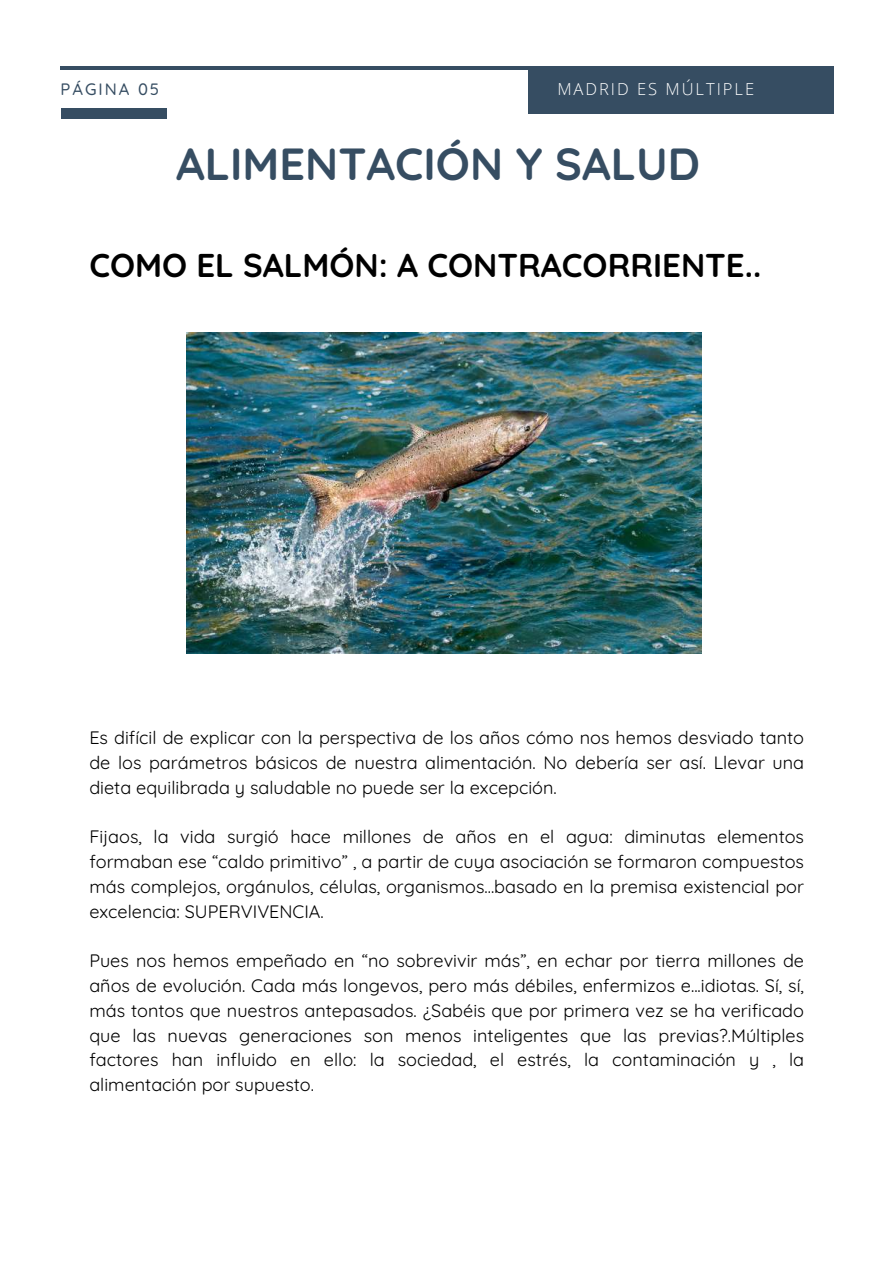
<style>
.page{position:relative;width:893px;height:1264px;background:#fff}
.page>*{position:absolute;margin:0;border:0;box-sizing:border-box;transform-origin:0 0}
.t1{font:700 45px "Quicksand";color:#364d62}
.t2{font:700 33px "Quicksand";color:#000}
.t3{font:18px/24.8px "Quicksand";color:#000;text-align:justify}
.t4{font:300 16.5px "Open Sans";letter-spacing:.12em;color:#fff}
.t5{font:500 16.5px "Quicksand";letter-spacing:.12em;color:#364d62}
</style>
<div class="page">
<hr style="left:61px;top:66px;width:770px;height:4px;background:#364d62">
<div style="left:528px;top:66px;width:304px;height:47px;background:#364d62"></div>
<div style="left:61px;top:109px;width:105px;height:10px;background:#364d62"></div>
<img style="left:187px;top:332px;width:514px;height:321px">
<p class="t5" style="left:61px;top:78px;width:100px">PÁGINA 05</p>
<p class="t4" style="left:557px;top:78px;width:198px">MADRID ES MÚLTIPLE</p>
<h1 class="t1" style="left:176px;top:135px;width:525px">ALIMENTACIÓN Y SALUD</h1>
<h2 class="t2" style="left:89px;top:244px;width:673px">COMO EL SALMÓN: A CONTRACORRIENTE..</h2>
<p class="t3" style="left:89px;top:725px;width:716px">Es difícil de explicar con la perspectiva de los años cómo nos hemos desviado tanto de los parámetros básicos de nuestra alimentación. No debería ser así. Llevar una dieta equilibrada y saludable no puede ser la excepción.</p>
<p class="t3" style="left:89px;top:824px;width:716px">Fijaos, la vida surgió hace millones de años en el agua: diminutas elementos formaban ese “caldo primitivo” , a partir de cuya asociación se formaron compuestos más complejos, orgánulos, células, organismos...basado en la premisa existencial por excelencia: SUPERVIVENCIA.</p>
<p class="t3" style="left:89px;top:948px;width:716px">Pues nos hemos empeñado en “no sobrevivir más”, en echar por tierra millones de años de evolución. Cada más longevos, pero más débiles, enfermizos e...idiotas. Sí, sí, más tontos que nuestros antepasados. ¿Sabéis que por primera vez se ha verificado que las nuevas generaciones son menos inteligentes que las previas?.Mú ltiples factores han influido en ello: la sociedad, el estrés, la contaminación y , la alimentación por supuesto.</p>
</div>
